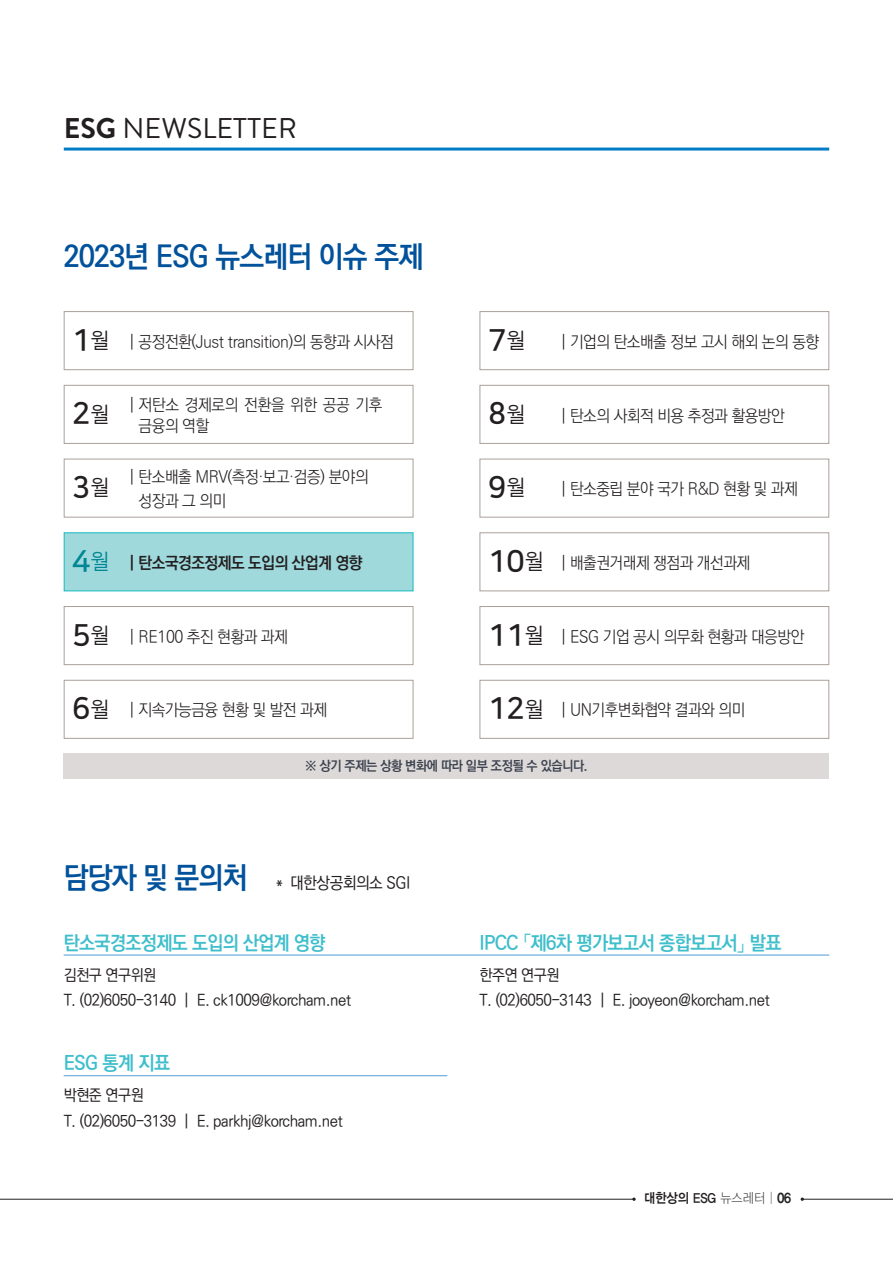
<style>
.page{position:relative;width:893px;height:1263px;background:#fff}
.page>*{position:absolute;margin:0;border:0;box-sizing:border-box;transform-origin:0 0}
.t1{font:700 30px "Ko Pub Dotum";letter-spacing:-.03em;color:#01519b;scale:.95 1}
.t2{font:30px "Nanum Square OTFB";color:#231f20}
.t3{font:30px "Nanum Square OTFB";color:#008695}
.t4{font:28.5px "Brandon Grotesque";color:#231f20}
.t5{font:21px "Nanum Square OTFR";color:#231f20}
.t6{font:700 19.5px "Ko Pub Dotum";letter-spacing:-.03em;color:#3fbecb;scale:.95 1}
.t7{font:700 19.5px "Ko Pub Dotum";letter-spacing:-.03em;color:#3fbecb;scale:.94 1}
.t8{font:300 16.5px "Ko Pub Dotum";letter-spacing:-.03em;color:#231f20;scale:.95 1}
.t9{font:700 16.5px "Ko Pub Dotum";letter-spacing:-.03em;color:#231f20;scale:.95 1}
.t10{font:300 16.5px "Ko Pub World Dotum";letter-spacing:-.03em;color:#231f20;scale:.95 1}
.t11{font:500 16.5px "Ko Pub Dotum";letter-spacing:-.03em;color:#231f20;scale:.95 1}
.t12{font:500 15.75px "Ko Pub Dotum";letter-spacing:-.03em;color:#231f20;scale:.95 1}
.t13{font:13.5px "Ko Pub World Dotum PB";letter-spacing:-.03em;color:#3b414e;scale:.95 1}
.t14{font:13.5px "YDVYGO34";color:#231f20;scale:.9 1}
.s1{font-weight:700}
.s2{font-family:"Nanum Square OTFR";font-size:21px}
.s3{font-family:"YDVYGO31"}
.s4{font-family:"YDVYGO35"}
</style>
<div class="page">
<hr style="left:64px;top:148px;width:765px;height:3px;background:#007ec5">
<hr style="left:64px;top:955px;width:415px;height:1px;background:#4e9ed6">
<hr style="left:480px;top:955px;width:349px;height:1px;background:#4e9ed6">
<hr style="left:64px;top:1075px;width:383px;height:1px;background:#4e9ed6">
<hr style="left:0;top:1199px;width:635px;height:1px;background:#231f20">
<hr style="left:802px;top:1199px;width:91px;height:1px;background:#231f20">
<svg style="left:632px;top:1197px;width:4px;height:4px"></svg>
<div style="left:64px;top:606px;width:349px;height:59px;border:1px solid #aaa09b"></div>
<div style="left:64px;top:532px;width:349px;height:59px;background:#9fd9db;border:1px solid #14bbbf"></div>
<div style="left:64px;top:385px;width:349px;height:59px;border:1px solid #aaa09b"></div>
<div style="left:480px;top:459px;width:349px;height:58px;border:1px solid #aaa09b"></div>
<div style="left:480px;top:385px;width:349px;height:59px;border:1px solid #aaa09b"></div>
<div style="left:480px;top:606px;width:349px;height:59px;border:1px solid #aaa09b"></div>
<div style="left:480px;top:532px;width:349px;height:59px;border:1px solid #aaa09b"></div>
<div style="left:480px;top:311px;width:349px;height:59px;border:1px solid #aaa09b"></div>
<div style="left:480px;top:680px;width:349px;height:59px;border:1px solid #aaa09b"></div>
<div style="left:64px;top:754px;width:765px;height:25px;background:#ddd9d8"></div>
<div style="left:64px;top:459px;width:349px;height:58px;border:1px solid #aaa09b"></div>
<div style="left:64px;top:311px;width:349px;height:59px;border:1px solid #aaa09b"></div>
<div style="left:64px;top:680px;width:349px;height:59px;border:1px solid #aaa09b"></div>
<p class="t4" style="left:64px;top:108px;width:235px"><span class="s1">ESG</span> NEWSLETTER</p>
<p class="t1" style="left:64px;top:242px;width:380px">2023년 ESG 뉴스레터 이슈 주제</p>
<p class="t2" style="left:72px;top:324px;width:39px">1<span class="s2">월</span></p>
<p class="t8" style="left:129px;top:333px;width:280px">| 공정전환(Just transition)의 동향과 시사점</p>
<p class="t2" style="left:72px;top:398px;width:20px">2</p>
<p class="t5" style="left:91px;top:403px;width:21px">월</p>
<p class="t2" style="left:72px;top:472px;width:20px">3</p>
<p class="t5" style="left:91px;top:477px;width:21px">월</p>
<p class="t8" style="left:129px;top:397px;width:268px">| 저탄소 경제로의 전환을 위한 공공 기후</p>
<p class="t8" style="left:139px;top:418px;width:76px">금융의 역할</p>
<p class="t8" style="left:129px;top:469px;width:254px">| 탄소배출 MRV(측정·보고·검증) 분야의</p>
<p class="t8" style="left:139px;top:493px;width:94px">성장과 그 의미</p>
<p class="t3" style="left:72px;top:545px;width:39px">4<span class="s2">월</span></p>
<p class="t9" style="left:129px;top:554px;width:247px">| 탄소국경조정제도 도입의 산업계 영향</p>
<p class="t2" style="left:72px;top:619px;width:39px">5<span class="s2">월</span></p>
<p class="t10" style="left:129px;top:625px;width:169px">| RE100 추진 현황과 과제</p>
<p class="t2" style="left:72px;top:693px;width:39px">6<span class="s2">월</span></p>
<p class="t8" style="left:129px;top:702px;width:210px">| 지속가능금융 현황 및 발전 과제</p>
<p class="t2" style="left:488px;top:324px;width:39px">7<span class="s2">월</span></p>
<p class="t8" style="left:560px;top:333px;width:274px">| 기업의 탄소배출 정보 고시 해외 논의 동향</p>
<p class="t2" style="left:488px;top:398px;width:39px">8<span class="s2">월</span></p>
<p class="t8" style="left:560px;top:407px;width:238px">| 탄소의 사회적 비용 추정과 활용방안</p>
<p class="t2" style="left:488px;top:472px;width:39px">9<span class="s2">월</span></p>
<p class="t8" style="left:560px;top:481px;width:251px">| 탄소중립 분야 국가 R&amp;D 현황 및 과제</p>
<p class="t2" style="left:488px;top:545px;width:57px">10<span class="s2">월</span></p>
<p class="t8" style="left:560px;top:555px;width:201px">| 배출권거래제 쟁점과 개선과제</p>
<p class="t2" style="left:488px;top:619px;width:57px">11<span class="s2">월</span></p>
<p class="t8" style="left:560px;top:628px;width:258px">| ESG 기업 공시 의무화 현황과 대응방안</p>
<p class="t2" style="left:488px;top:693px;width:57px">12<span class="s2">월</span></p>
<p class="t8" style="left:560px;top:702px;width:196px">| UN기후변화협약 결과와 의미</p>
<p class="t13" style="left:305px;top:756px;width:299px">※ 상기 주제는 상황 변화에 따라 일부 조정될 수 있습니다.</p>
<p class="t1" style="left:64px;top:863px;width:195px">담당자 및 문의처</p>
<p class="t11" style="left:272px;top:875px;width:147px">＊ 대한상공회의소 SGI</p>
<p class="t7" style="left:64px;top:933px;width:280px">탄소국경조정제도 도입의 산업계 영향</p>
<p class="t12" style="left:64px;top:967px;width:99px">김천구 연구위원</p>
<p class="t12" style="left:64px;top:992px;width:304px">T. (02)6050-3140 | E. ck1009@korcham.net</p>
<p class="t6" style="left:64px;top:1053px;width:114px">ESG 통계 지표</p>
<p class="t12" style="left:64px;top:1088px;width:86px">박현준 연구원</p>
<p class="t12" style="left:64px;top:1113px;width:295px">T. (02)6050-3139 | E. parkhj@korcham.net</p>
<p class="t6" style="left:480px;top:933px;width:319px">IPCC 「제6차 평가보고서 종합보고서」 발표</p>
<p class="t12" style="left:480px;top:967px;width:86px">한주연 연구원</p>
<p class="t12" style="left:480px;top:992px;width:307px">T. (02)6050-3143 | E. jooyeon@korcham.net</p>
<p class="t14" style="left:644px;top:1190px;width:165px">대한상의 ESG <span class="s3">뉴스레터 |</span> <span class="s4">06</span></p>
</div>
